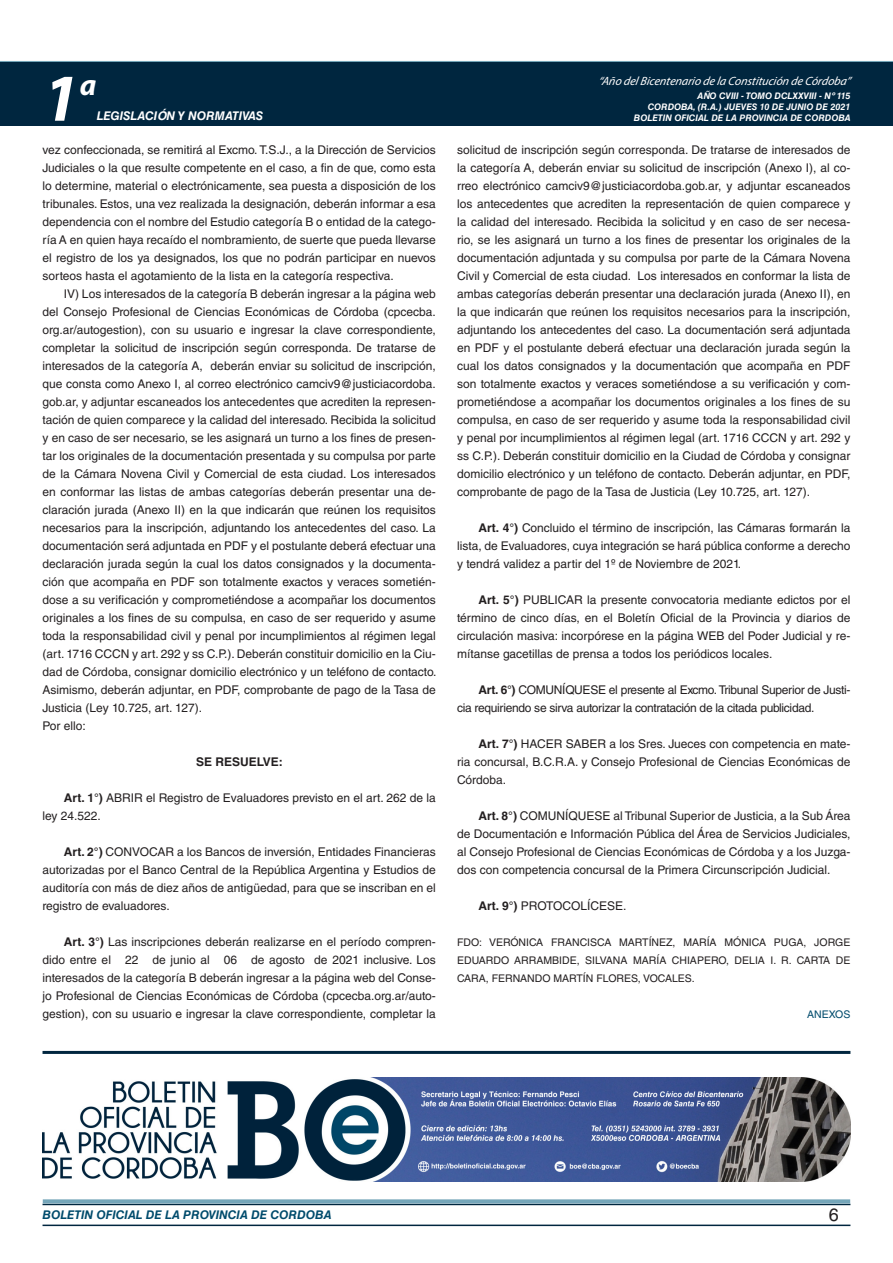
<style>
.page{position:relative;width:893px;height:1263px;background:#fff}
.page>*{position:absolute;margin:0;border:0;box-sizing:border-box;transform-origin:0 0}
.t1{font:italic 700 67.5px "Myriad Pro";color:#fff}
.t2{font:italic 700 30px "Myriad Pro";color:#fff}
.t3{font:18px "Helvetica LT Std";color:#231f20}
.TEXTO_BASE{font:12px/18px "Helvetica LT Std";color:#231f20;text-align:justify}
.TEXTO_BASE-2{font:12px/18px "Helvetica LT Std";letter-spacing:-.025em;color:#231f20}
.t4{font:italic 12px "Myriad Pro";color:#fff}
.t5{font:italic 700 12px "Helvetica LT Std";color:#004b6c}
.t6{font:italic 700 12px "Helvetica LT Std";color:#fff}
.RESUELVE{font:700 12px "Helvetica LT Std";color:#231f20}
.FIRMA{font:10.5px/18px "Helvetica LT Std";color:#231f20;text-align:justify}
.ANEXO{font:10.5px "Helvetica LT Std";color:#004b6c}
.t7{font:italic 700 9px/10.8px "Helvetica LT Std";color:#fff;text-align:right}
.s1{font-weight:700}
</style>
<div class="page">
<div style="left:0;top:61px;width:893px;height:6px;background:#73a5b8"></div>
<div style="left:0;top:62px;width:893px;height:64px;background:#00263f"></div>
<hr style="left:43px;top:1224px;width:807px;height:2px;background:#00263f">
<div style="left:42px;top:1198px;width:809px;height:8px;background:#fff;opacity:.75"></div>
<hr style="left:43px;top:1051px;width:807px;height:3px;background:#00263f">
<img style="left:43px;top:1077px;width:807px;height:104px">
<h1 class="t1" style="left:43px;top:54px;width:38px">1</h1>
<h2 class="t2" style="left:80px;top:66px;width:18px">a</h2>
<p class="t6" style="left:97px;top:109px;width:168px">LEGISLACIÓN Y NORMATIVAS</p>
<p class="t4" style="left:598px;top:74px;width:254px">“Año delBicentenario de la Constitución de Córdoba”</p>
<p class="t7" style="left:634px;top:91px;width:218px">AÑO CVIII - TOMO DCLXXVIII - Nº 115<br>CORDOBA, (R.A.) JUEVES 10 DE JUNIO DE 2021<br>BOLETIN OFICIAL DE LA PROVINCIA DE CORDOBA</p>
<p class="TEXTO_BASE" style="left:43px;top:141px;width:395px">vez confeccionada, se remitirá al Excmo. T.S.J., a la Dirección de Servicios Judiciales o la que resulte competente en el caso, a fin de que, como esta lo determine, material o electrónicamente, sea puesta a disposición de los tribunales. Estos, una vez realizada la designación, deberán informar a esa dependencia con el nombre del Estudio categoría B o entidad de la catego&shy;ría A en quien haya recaído el nombramiento, de suerte que pueda llevarse el registro de los ya designados, los que no podrán participar en nuevos sorteos hasta el agotamiento de la lista en la categoría respectiva.</p>
<p class="TEXTO_BASE" style="left:43px;top:285px;width:396px;text-indent:21px">IV) Los interesados de la categoría B deberán ingresar a la página web del Consejo Profesional de Ciencias Económicas de Córdoba (cpcecba. org.ar/autogestion), con su usuario e ingresar la clave correspondiente, completar la solicitud de inscripción según corresponda. De tratarse de interesados de la categoría A, deberán enviar su solicitud de inscripción, que consta como Anexo I, al correo electrónico camciv9@justiciacordoba. gob.ar, y adjuntar escaneados los antecedentes que acrediten la represen&shy;tación de quien comparece y la calidad del interesado. Recibida la solicitud y en caso de ser necesario, se les asignará un turno a los fines de presen&shy;tar los originales de la documentación presentada y su compulsa por parte de la Cámara Novena Civil y Comercial de esta ciudad. Los interesados en conformar las listas de ambas categorías deberán presentar una de&shy;claración jurada (Anexo II) en la que indicarán que reúnen los requisitos necesarios para la inscripción, adjuntando los antecedentes del caso. La documentación será adjuntada en PDF y el postulante deberá efectuar una declaración jurada según la cual los datos consignados y la documenta&shy;ción que acompaña en PDF son totalmente exactos y veraces sometién&shy;dose a su verificación y comprometiéndose a acompañar los documentos originales a los fines de su compulsa, en caso de ser requerido y asume toda la responsabilidad civil y penal por incumplimientos al régimen legal (art. 1716 CCCN y art. 292 y ss C.P.). Deberán constituir domicilio en la Ciu&shy;dad de Córdoba, consignar domicilio electrónico y un teléfono de contacto.<br>Asimismo, deberán adjuntar, en PDF, comprobante de pago de la Tasa de Justicia (Ley 10.725, art. 127).</p>
<p class="TEXTO_BASE" style="left:43px;top:717px;width:45px">Por ello:</p>
<p class="RESUELVE" style="left:196px;top:754px;width:88px">SE RESUELVE:</p>
<p class="TEXTO_BASE" style="left:43px;top:789px;width:395px;text-indent:21px"><span class="s1">Art. 1°)</span> ABRIR el Registro de Evaluadores previsto en el art. 262 de la ley 24.522.</p>
<p class="TEXTO_BASE" style="left:43px;top:843px;width:395px;text-indent:21px"><span class="s1">Art. 2°)</span> CONVOCAR a los Bancos de inversión, Entidades Financieras autorizadas por el Banco Central de la República Argentina y Estudios de auditoría con más de diez años de antigüedad, para que se inscriban en el registro de evaluadores.</p>
<p class="TEXTO_BASE" style="left:43px;top:933px;width:395px;text-indent:21px"><span class="s1">Art. 3°)</span> Las inscripciones deberán realizarse en el período compren&shy;dido entre el 22 de junio al 06 de agosto de 2021 inclusive. Los interesados de la categoría B deberán ingresar a la página web del Conse&shy;jo Profesional de Ciencias Económicas de Córdoba (cpcecba.org.ar/auto&shy;gestion), con su usuario e ingresar la clave correspondiente, completar la</p>
<p class="TEXTO_BASE" style="left:457px;top:141px;width:395px">solicitud de inscripción según corresponda. De tratarse de interesados de la categoría A, deberán enviar su solicitud de inscripción (Anexo I), al co&shy;rreo electrónico camciv9@justiciacordoba.gob.ar, y adjuntar escaneados los antecedentes que acrediten la representación de quien comparece y la calidad del interesado. Recibida la solicitud y en caso de ser necesa&shy;rio, se les asignará un turno a los fines de presentar los originales de la documentación adjuntada y su compulsa por parte de la Cámara Novena Civil y Comercial de esta ciudad. Los interesados en conformar la lista de ambas categorías deberán presentar una declaración jurada (Anexo II), en la que indicarán que reúnen los requisitos necesarios para la inscripción, adjuntando los antecedentes del caso. La documentación será adjuntada en PDF y el postulante deberá efectuar una declaración jurada según la cual los datos consignados y la documentación que acompaña en PDF son totalmente exactos y veraces sometiéndose a su verificación y com&shy;prometiéndose a acompañar los documentos originales a los fines de su compulsa, en caso de ser requerido y asume toda la responsabilidad civil y penal por incumplimientos al régimen legal (art. 1716 CCCN y art. 292 y ss C.P.). Deberán constituir domicilio en la Ciudad de Córdoba y consignar domicilio electrónico y un teléfono de contacto. Deberán adjuntar, en PDF, comprobante de pago de la Tasa de Justicia (Ley 10.725, art. 127).</p>
<p class="TEXTO_BASE" style="left:457px;top:519px;width:395px;text-indent:21px"><span class="s1">Art. 4°)</span> Concluido el término de inscripción, las Cámaras formarán la lista, de Evaluadores, cuya integración se hará pública conforme a derecho y tendrá validez a partir del 1º de Noviembre de 2021.</p>
<p class="TEXTO_BASE" style="left:457px;top:591px;width:395px;text-indent:21px"><span class="s1">Art. 5°)</span> PUBLICAR la presente convocatoria mediante edictos por el término de cinco días, en el Boletín Oficial de la Provincia y diarios de circulación masiva: incorpórese en la página WEB del Poder Judicial y re&shy;mítanse gacetillas de prensa a todos los periódicos locales.</p>
<p class="TEXTO_BASE-2" style="left:457px;top:681px;width:395px;text-indent:21px"><span class="s1">Art. 6°)</span> COMUNÍQUESE el presente al Excmo. Tribunal Superior de Justi&shy;cia requiriendo se sirva autorizar la contratación de la citada publicidad.</p>
<p class="TEXTO_BASE" style="left:457px;top:735px;width:395px;text-indent:21px"><span class="s1">Art. 7°)</span> HACER SABER a los Sres. Jueces con competencia en mate&shy;ria concursal, B.C.R.A. y Consejo Profesional de Ciencias Económicas de Córdoba.</p>
<p class="TEXTO_BASE" style="left:457px;top:807px;width:395px;text-indent:21px"><span class="s1">Art. 8°)</span> COMUNÍQUESE al Tribunal Superior de Justicia, a la Sub Área de Documentación e Información Pública del Área de Servicios Judiciales, al Consejo Profesional de Ciencias Económicas de Córdoba y a los Juzga&shy;dos con competencia concursal de la Primera Circunscripción Judicial.</p>
<p class="TEXTO_BASE" style="left:478px;top:897px;width:150px"><span class="s1">Art. 9°)</span> PROTOCOLÍCESE.</p>
<p class="FIRMA" style="left:457px;top:933px;width:395px">FDO: VERÓNICA FRANCISCA MARTÍNEZ, MARÍA MÓNICA PUGA, JORGE EDUARDO ARRAMBIDE, SILVANA MARÍA CHIAPERO, DELIA I. R. CARTA DE CARA, FERNANDO MARTÍN FLORES, VOCALES.</p>
<p class="ANEXO" style="left:807px;top:1008px;width:45px">ANEXOS</p>
<p class="t5" style="left:43px;top:1208px;width:290px">BOLETIN OFICIAL DE LA PROVINCIA DE CORDOBA</p>
<h3 class="t3" style="left:829px;top:1204px;width:12px">6</h3>
</div>
